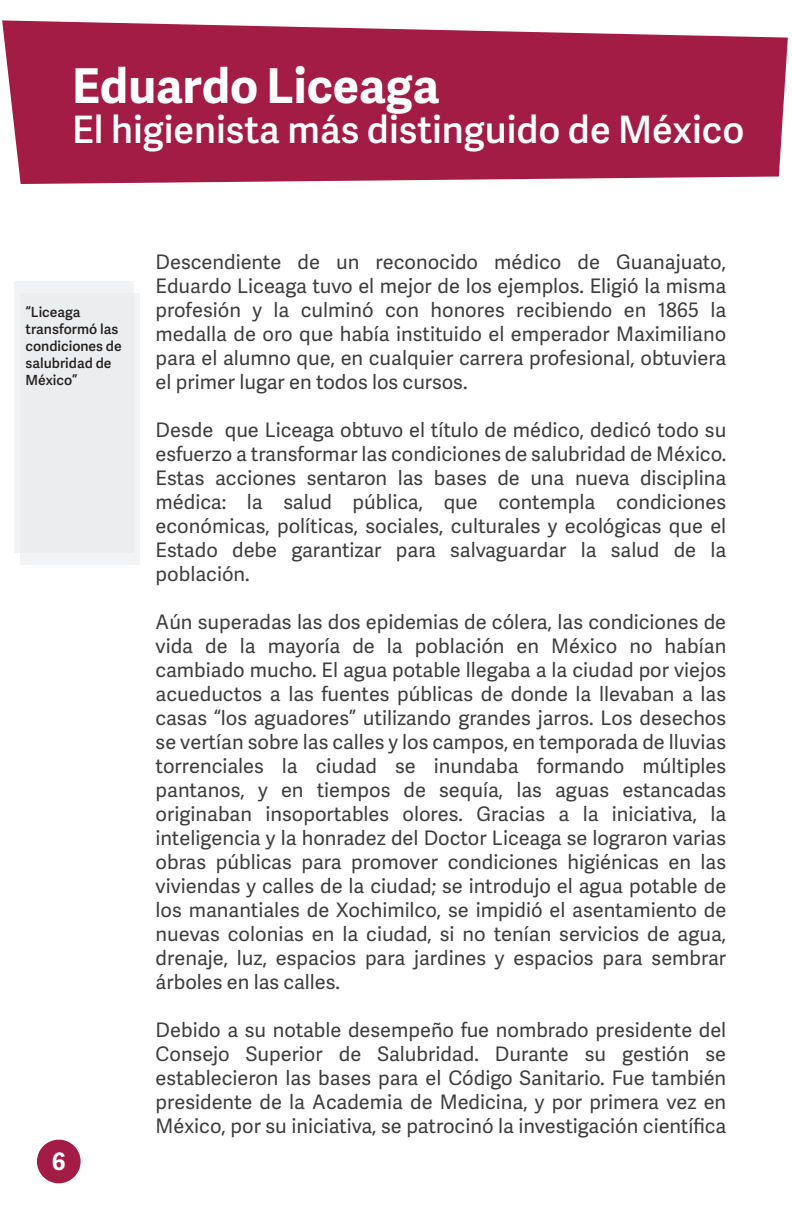
<style>
.page{position:relative;width:792px;height:1224px;background:#fff}
.page>*{position:absolute;margin:0;border:0;box-sizing:border-box;transform-origin:0 0}
.t1{font:700 48px "Adelle Sans";color:#fff}
.t2{font:600 37.8px "Adelle Sans";color:#fff}
.t3{font:700 24px "Adelle Sans";color:#fff}
.t4{font:20px/24px "Adelle Sans";color:#3e3e3f;text-align:justify}
.t5{font:600 14px/16.8px "Adelle Sans";color:#231f20}
</style>
<div class="page">
<div style="left:37px;top:1140px;width:44px;height:43px;background:#a21c46;border-radius:50%"></div>
<svg style="left:2px;top:20px;width:786px;height:164px;background:#aa3157"></svg>
<div style="left:14px;top:281px;width:120px;height:272px;background:#f2f3f4"></div>
<div style="left:20px;top:294px;width:119px;height:271px;background:#e6e7e9"></div>
<h1 class="t1" style="left:72px;top:51px;width:369px">Eduardo Liceaga</h1>
<h2 class="t2" style="left:72px;top:102px;width:674px">El higienista más distinguido de México</h2>
<p class="t5" style="left:26px;top:303px;width:98px">“Liceaga transformó las condiciones de salubridad de<br>México”</p>
<p class="t3" style="left:52px;top:1144px;width:15px">6</p>
<p class="t4" style="left:156px;top:250px;width:572px">Descendiente de un reconocido médico de Guanajuato, Eduardo Liceaga tuvo el mejor de los ejemplos. Eligió la misma profesión y la culminó con honores recibiendo en 1865 la medalla de oro que había instituido el emperador Maximiliano para el alumno que, en cualquier carrera profesional, obtuviera el primer lugar en todos los cursos.</p>
<p class="t4" style="left:156px;top:418px;width:572px">Desde que Liceaga obtuvo el título de médico, dedicó todo su esfuerzo a transformar las condiciones de salubridad de México.<br>Estas acciones sentaron las bases de una nueva disciplina médica: la salud pública, que contempla condiciones económicas, políticas, sociales, culturales y ecológicas que el Estado debe garantizar para salvaguardar la salud de la población.</p>
<p class="t4" style="left:156px;top:610px;width:572px">Aún superadas las dos epidemias de cólera, las condiciones de vida de la mayoría de la población en México no habían cambiado mucho. El agua potable llegaba a la ciudad por viejos acueductos a las fuentes públicas de donde la llevaban a las casas “los aguadores” utilizando grandes jarros. Los desechos se vertían sobre las calles y los campos, en temporada de lluvias torrenciales la ciudad se inundaba formando múltiples pantanos, y en tiempos de sequía, las aguas estancadas originaban insoportables olores. Gracias a la iniciativa, la inteligencia y la honradez del Doctor Liceaga se lograron varias obras públicas para promover condiciones higiénicas en las viviendas y calles de la ciudad; se introdujo el agua potable de los manantiales de Xochimilco, se impidió el asentamiento de nuevas colonias en la ciudad, si no tenían servicios de agua, drenaje, luz, espacios para jardines y espacios para sembrar árboles en las calles.</p>
<p class="t4" style="left:156px;top:1018px;width:572px">Debido a su notable desempeño fue nombrado presidente del Consejo Superior de Salubridad. Durante su gestión se establecieron las bases para el Código Sanitario. Fue también presidente de la Academia de Medicina, y por primera vez en México, por su iniciativa, se patrocinó la investigación científica</p>
</div>
